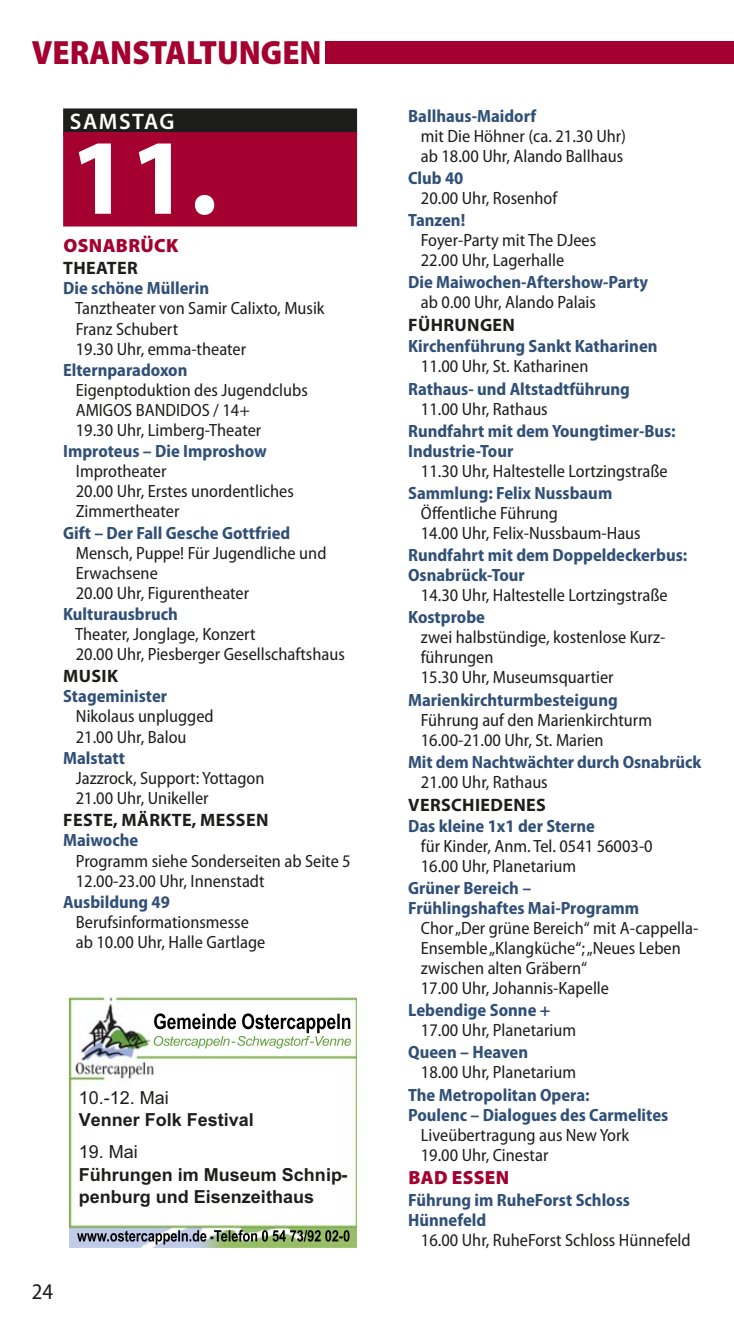
<style>
.page{position:relative;width:734px;height:1340px;background:#fff}
.page>*{position:absolute;margin:0;border:0;box-sizing:border-box;transform-origin:0 0}
.t1{font:700 108px "Myriad Pro";color:#fff}
.t2{font:900 semi-condensed 33.75px "Myriad Pro";color:#a40030}
.t3{font:600 22.5px "Myriad Pro";letter-spacing:.07em;color:#fff}
.t4{font:semi-condensed 22.5px "Myriad Pro";color:#1d1d1c}
.t5{font:900 19.12px "Myriad Pro";letter-spacing:.02em;color:#a40030}
.t6{font:700 18px/22.7px "Arial";color:#1d1d1c}
.t7{font:700 18px "Myriad Pro";letter-spacing:.02em;color:#1d1d1c}
.t8{font:semi-condensed 17.78px/20px "Myriad Pro";color:#1d1d1c}
.t9{font:700 semi-condensed 17.78px/20px "Myriad Pro";color:#315077}
.s1{font-weight:700;color:#315077}
.s2{font-weight:400}
.s3{font-weight:400;color:#1d1d1c}
</style>
<div class="page">
<div style="left:63px;top:108px;width:294px;height:27px;background:#1d1d1c"></div>
<div style="left:63px;top:132px;width:294px;height:94px;background:#a40030"></div>
<div style="left:325px;top:41px;width:408px;height:23px;background:#a40030"></div>
<img style="left:70px;top:996px;width:287px;height:251px">
<img style="left:154px;top:1035px;width:196px;height:10px">
<img style="left:238px;top:1229px;width:111px;height:12px">
<img style="left:154px;top:1013px;width:196px;height:20px">
<p class="t2" style="left:32px;top:40px;width:291px">VERANSTALTUNGEN</p>
<p class="t3" style="left:70px;top:108px;width:106px">SAMSTAG</p>
<p class="t1" style="left:69px;top:113px;width:149px">11.</p>
<p class="t5" style="left:63px;top:234px;width:117px">OSNABRÜCK</p>
<p class="t7" style="left:63px;top:257px;width:76px">THEATER</p>
<p class="t8" style="left:75px;top:280px;width:251px;text-indent:-12px"><span class="s1">Die schöne Müllerin<br></span>Tanztheater von Samir Calixto, Musik<br>Franz Schubert<br>19.30 Uhr, emma-theater</p>
<p class="t8" style="left:76px;top:361px;width:233px;text-indent:-13px"><span class="s1">Elternparadoxon<br></span>Eigenptoduktion des Jugendclubs<br>AMIGOS BANDIDOS / 14+<br>19.30 Uhr, Limberg-Theater</p>
<p class="t8" style="left:76px;top:443px;width:219px;text-indent:-13px"><span class="s1">Improteus – Die Improshow<br></span>Improtheater<br>20.00 Uhr, Erstes unordentliches<br>Zimmertheater</p>
<p class="t8" style="left:76px;top:524px;width:252px;text-indent:-13px"><span class="s1">Gift – Der Fall Gesche Gottfried<br></span>Mensch, Puppe! Für Jugendliche und<br>Erwachsene<br>20.00 Uhr, Figurentheater</p>
<p class="t8" style="left:75px;top:605px;width:271px;text-indent:-12px"><span class="s1">Kulturausbruch<br></span>Theater, Jonglage, Konzert<br>20.00 Uhr, Piesberger Gesellschaftshaus</p>
<p class="t7" style="left:63px;top:665px;width:56px">MUSIK</p>
<p class="t8" style="left:76px;top:688px;width:139px;text-indent:-13px"><span class="s1">Stageminister<br></span>Nikolaus unplugged<br>21.00 Uhr, Balou</p>
<p class="t8" style="left:76px;top:749px;width:190px;text-indent:-13px"><span class="s1">Malstatt<br></span>Jazzrock, Support: Yottagon<br>21.00 Uhr, Unikeller</p>
<p class="t7" style="left:63px;top:809px;width:206px">FESTE, MÄRKTE, MESSEN</p>
<p class="t8" style="left:76px;top:832px;width:276px;text-indent:-13px"><span class="s1">Maiwoche<br></span>Programm siehe Sonderseiten ab Seite 5<br>12.00-23.00 Uhr, Innenstadt</p>
<p class="t8" style="left:76px;top:893px;width:191px;text-indent:-13px"><span class="s1">Ausbildung 49<br></span>Berufsinformationsmesse ab 10.00 Uhr, Halle Gartlage</p>
<p class="t6" style="left:79px;top:1087px;width:177px"><span class="s2">10.-12. Mai<br></span>Venner Folk Festival</p>
<p class="t6" style="left:79px;top:1142px;width:271px"><span class="s2">19. Mai<br></span>Führungen im Museum Schnip&shy;penburg und Eisenzeithaus</p>
<p class="t4" style="left:32px;top:1283px;width:23px">24</p>
<p class="t8" style="left:421px;top:107px;width:207px;text-indent:-13px"><span class="s1">Ballhaus-Maidorf<br></span>mit Die Höhner (ca. 21.30 Uhr) ab 18.00 Uhr, Alando Ballhaus</p>
<p class="t8" style="left:421px;top:169px;width:138px;text-indent:-13px"><span class="s1">Club 40<br></span>20.00 Uhr, Rosenhof</p>
<p class="t8" style="left:421px;top:212px;width:177px;text-indent:-13px"><span class="s1">Tanzen!<br></span>Foyer-Party mit The DJees<br>22.00 Uhr, Lagerhalle</p>
<p class="t9" style="left:421px;top:274px;width:229px;text-indent:-13px">Die Maiwochen-Aftershow-Party <span class="s3">ab 0.00 Uhr, Alando Palais</span></p>
<p class="t7" style="left:408px;top:314px;width:108px">FÜHRUNGEN</p>
<p class="t9" style="left:421px;top:338px;width:238px;text-indent:-13px">Kirchenführung Sankt Katharinen<br><span class="s3">11.00 Uhr, St. Katharinen</span></p>
<p class="t9" style="left:421px;top:380px;width:210px;text-indent:-13px">Rathaus- und Altstadtführung<br><span class="s3">11.00 Uhr, Rathaus</span></p>
<p class="t9" style="left:408px;top:422px;width:269px">Rundfahrt mit dem Youngtimer-Bus:</p>
<p class="t9" style="left:408px;top:442px;width:107px">Industrie-Tour</p>
<p class="t8" style="left:421px;top:462px;width:248px">11.30 Uhr, Haltestelle Lortzingstraße</p>
<p class="t8" style="left:421px;top:484px;width:221px;text-indent:-13px"><span class="s1">Sammlung: Felix Nussbaum<br></span>Öffentliche Führung<br>14.00 Uhr, Felix-Nussbaum-Haus</p>
<p class="t9" style="left:408px;top:546px;width:281px">Rundfahrt mit dem Doppeldeckerbus:</p>
<p class="t9" style="left:408px;top:566px;width:118px">Osnabrück-Tour</p>
<p class="t8" style="left:421px;top:586px;width:248px">14.30 Uhr, Haltestelle Lortzingstraße</p>
<p class="t8" style="left:421px;top:609px;width:246px;text-indent:-13px"><span class="s1">Kostprobe<br></span>zwei halbstündige, kostenlose Kurz - führungen<br>15.30 Uhr, Museumsquartier</p>
<p class="t8" style="left:421px;top:691px;width:233px;text-indent:-13px"><span class="s1">Marienkirchturmbesteigung<br></span>Führung auf den Marienkirchturm<br>16.00-21.00 Uhr, St. Marien</p>
<p class="t9" style="left:421px;top:753px;width:282px;text-indent:-13px">Mit dem Nachtwächter durch Osnabrück<br><span class="s3">21.00 Uhr, Rathaus</span></p>
<p class="t7" style="left:408px;top:794px;width:139px">VERSCHIEDENES</p>
<p class="t8" style="left:421px;top:817px;width:233px;text-indent:-13px"><span class="s1">Das kleine 1x1 der Sterne<br></span>für Kinder, Anm. Tel. 0541 56003-0<br>16.00 Uhr, Planetarium</p>
<p class="t9" style="left:408px;top:879px;width:124px">Grüner Bereich –</p>
<p class="t9" style="left:408px;top:899px;width:232px">Frühlingshaftes Mai-Programm</p>
<p class="t8" style="left:421px;top:919px;width:279px">Chor „Der grüne Bereich“ mit A-cappella-</p>
<p class="t8" style="left:421px;top:939px;width:261px">Ensemble „Klangküche“; „Neues Leben</p>
<p class="t8" style="left:421px;top:959px;width:168px">zwischen alten Gräbern“</p>
<p class="t8" style="left:421px;top:979px;width:190px">17.00 Uhr, Johannis-Kapelle</p>
<p class="t8" style="left:421px;top:1001px;width:157px;text-indent:-13px"><span class="s1">Lebendige Sonne +<br></span>17.00 Uhr, Planetarium</p>
<p class="t8" style="left:421px;top:1043px;width:157px;text-indent:-13px"><span class="s1">Queen – Heaven<br></span>18.00 Uhr, Planetarium</p>
<p class="t9" style="left:408px;top:1086px;width:183px">The Metropolitan Opera:</p>
<p class="t9" style="left:408px;top:1106px;width:261px">Poulenc – Dialogues des Carmelites</p>
<p class="t8" style="left:421px;top:1126px;width:210px">Liveübertragung aus New York</p>
<p class="t8" style="left:421px;top:1146px;width:129px">19.00 Uhr, Cinestar</p>
<p class="t5" style="left:408px;top:1166px;width:103px">BAD ESSEN</p>
<p class="t9" style="left:408px;top:1191px;width:223px">Führung im RuheForst Schloss</p>
<p class="t9" style="left:408px;top:1211px;width:80px">Hünnefeld</p>
<p class="t8" style="left:421px;top:1231px;width:271px">16.00 Uhr, RuheForst Schloss Hünnefeld</p>
</div>
